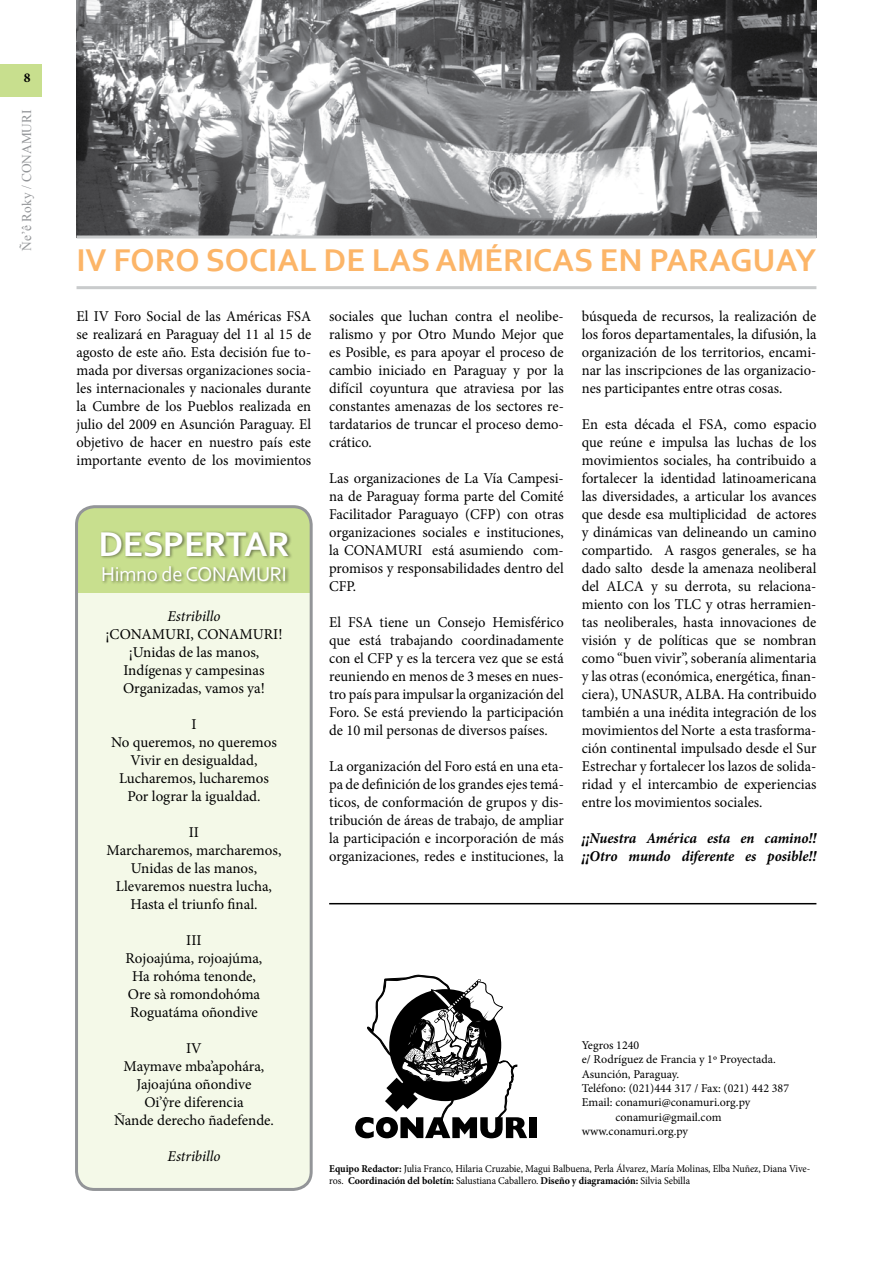
<style>
.page{position:relative;width:893px;height:1263px;background:#fff}
.page>*{position:absolute;margin:0;border:0;box-sizing:border-box;transform-origin:0 0}
.t1{font:700 36px "Corbel";letter-spacing:-.015em;color:#fff}
.t2{font:700 33px "Corbel";color:#fcb568}
.t3{font:21px "Corbel";letter-spacing:-.02em;color:#fff}
.t4{font:15px/18px "Minion Pro";color:#000;text-align:justify}
.t5{font:italic 700 15px/18px "Minion Pro";letter-spacing:-.005em;color:#000}
.t6{font:italic 15px "Minion Pro";letter-spacing:-.005em;color:#000}
.t7{font:700 13.5px "Minion Pro";color:#000}
.t8{font:13.35px "Times New Roman";color:#939598}
.t9{font:12px "Minion Pro";color:#000}
.t10{font:10.5px/12.6px "Minion Pro";letter-spacing:-.005em;color:#000;scale:.95 1}
.s1{font-weight:700}
</style>
<div class="page">
<div style="left:0;top:64px;width:41px;height:32px;background:#c8df8e"></div>
<div style="left:77px;top:507px;width:234px;height:682px;background:#c8df8e;border-radius:18px"></div>
<div style="left:79px;top:593px;width:230px;height:594px;background:#f4f9e8"></div>
<div style="left:75px;top:505px;width:238px;height:686px;border:3px solid #939598;border-radius:18px"></div>
<svg style="left:355px;top:975px;width:172px;height:163px"></svg>
<div style="left:529px;top:1117px;width:8px;height:21px;background:#000"></div>
<div style="left:100px;top:530px;width:263px;height:86px;background:#000;opacity:.47"></div>
<img style="left:77px;top:0;width:739px;height:235px">
<hr style="left:77px;top:286px;width:739px;height:3px;background:#c9cbcc">
<hr style="left:77px;top:235px;width:739px;height:3px;background:#c9cbcc">
<hr style="left:329px;top:903px;width:487px;height:1px;background:#000">
<p class="t7" style="left:24px;top:69px;width:8px">8</p>
<p class="t8" style="left:18px;top:251px;width:143px;rotate:-90deg">Ñe’ê Roky / CONAMURI</p>
<h2 class="t2" style="left:77px;top:240px;width:741px">IV FORO SOCIAL DE LAS AMÉRICAS EN PARAGUAY</h2>
<p class="t4" style="left:77px;top:308px;width:236px">El IV Foro Social de las Américas FSA se realizará en Paraguay del 11 al 15 de agosto de este año. Esta decisión fue to&shy;mada por diversas organizaciones socia&shy;les internacionales y nacionales durante la Cumbre de los Pueblos realizada en julio del 2009 en Asunción Paraguay. El objetivo de hacer en nuestro país este importante evento de los movimientos</p>
<p class="t4" style="left:329px;top:308px;width:236px">sociales que luchan contra el neolibe&shy;ralismo y por Otro Mundo Mejor que es Posible, es para apoyar el proceso de cambio iniciado en Paraguay y por la difícil coyuntura que atraviesa por las constantes amenazas de los sectores re&shy;tardatarios de truncar el proceso demo&shy;crático.</p>
<p class="t4" style="left:329px;top:470px;width:236px">Las organizaciones de La Vía Campesi&shy;na de Paraguay forma parte del Comité Facilitador Paraguayo (CFP) con otras organizaciones sociales e instituciones, la CONAMURI está asumiendo com&shy;promisos y responsabilidades dentro del CFP.</p>
<p class="t4" style="left:329px;top:614px;width:236px">El FSA tiene un Consejo Hemisférico que está trabajando coordinadamente con el CFP y es la tercera vez que se está reuniendo en menos de 3 meses en nues&shy;tro país para impulsar la organización del Foro. Se está previendo la participación de 10 mil personas de diversos países.</p>
<p class="t4" style="left:329px;top:758px;width:236px">La organización del Foro está en una eta&shy;pa de definición de los grandes ejes temá&shy;ticos, de conformación de grupos y dis&shy;tribución de áreas de trabajo, de ampliar la participación e incorporación de más organizaciones, redes e instituciones, la</p>
<h1 class="t1" style="left:99px;top:521px;width:193px">DESPERTAR</h1>
<h3 class="t3" style="left:101px;top:561px;width:187px">Himno de CONAMURI</h3>
<p class="t6" style="left:168px;top:606px;width:54px">Estribillo</p>
<p class="t4" style="left:105px;top:625px;width:178px;text-align:center">¡CONAMURI, CONAMURI! ¡Unidas de las manos,<br>Indígenas y campesinas<br>Organizadas, vamos ya!</p>
<p class="t4" style="left:111px;top:715px;width:167px;text-align:center">I<br>No queremos, no queremos<br>Vivir en desigualdad,<br>Lucharemos, lucharemos<br>Por lograr la igualdad.</p>
<p class="t4" style="left:107px;top:823px;width:176px;text-align:center">II<br>Marcharemos, marcharemos,<br>Unidas de las manos,<br>Llevaremos nuestra lucha,<br>Hasta el triunfo final.</p>
<p class="t4" style="left:126px;top:931px;width:138px;text-align:center">III<br>Rojoajúma, rojoajúma,<br>Ha rohóma tenonde,<br>Ore sà romondohóma<br>Roguatáma oñondive</p>
<p class="t4" style="left:114px;top:1039px;width:161px;text-align:center">IV<br>Maymave mba’apohára,<br>Jajoajúna oñondive<br>Oi’ŷre diferencia<br>Ñande derecho ñadefende.</p>
<p class="t6" style="left:168px;top:1146px;width:54px">Estribillo</p>
<p class="t4" style="left:582px;top:308px;width:236px">búsqueda de recursos, la realización de los foros departamentales, la difusión, la organización de los territorios, encami&shy;nar las inscripciones de las organizacio&shy;nes participantes entre otras cosas.</p>
<p class="t4" style="left:582px;top:416px;width:236px">En esta década el FSA, como espacio que reúne e impulsa las luchas de los movimientos sociales, ha contribuido a fortalecer la identidad latinoamericana las diversidades, a articular los avances que desde esa multiplicidad de actores y dinámicas van delineando un camino compartido. A rasgos generales, se ha dado salto desde la amenaza neoliberal del ALCA y su derrota, su relaciona&shy;miento con los TLC y otras herramien&shy;tas neoliberales, hasta innovaciones de visión y de políticas que se nombran como “buen vivir”, soberanía alimentaria y las otras (económica, energética, finan&shy;ciera), UNASUR, ALBA. Ha contribuido también a una inédita integración de los movimientos del Norte a esta trasforma&shy;ción continental impulsado desde el Sur Estrechar y fortalecer los lazos de solida&shy;ridad y el intercambio de experiencias entre los movimientos sociales.</p>
<p class="t5" style="left:582px;top:829px;width:236px">¡¡Nuestra América esta en camino!! ¡¡Otro mundo diferente es posible!!</p>
<p class="t9" style="left:582px;top:1037px;width:59px">Yegros 1240</p>
<p class="t9" style="left:582px;top:1051px;width:195px">e/ Rodríguez de Francia y 1º Proyectada.</p>
<p class="t9" style="left:582px;top:1066px;width:99px">Asunción, Paraguay.</p>
<p class="t9" style="left:582px;top:1080px;width:209px">Teléfono: (021)444 317 / Fax: (021) 442 387</p>
<p class="t9" style="left:582px;top:1094px;width:170px">Email: conamuri@conamuri.org.py</p>
<p class="t9" style="left:615px;top:1109px;width:107px">conamuri@gmail.com</p>
<p class="t9" style="left:582px;top:1123px;width:108px">www.conamuri.org.py</p>
<p class="t10" style="left:329px;top:1162px;width:508px"><span class="s1">Equipo Redactor:</span> Julia Franco, Hilaria Cruzabie, Magui Balbuena, Perla Álvarez, María Molinas, Elba Nuñez, Diana Vive&shy;ros. <span class="s1">Coordinación del boletín:</span> Salustiana Caballero. <span class="s1">Diseño y diagramación:</span> Silvia Sebilla</p>
</div>
